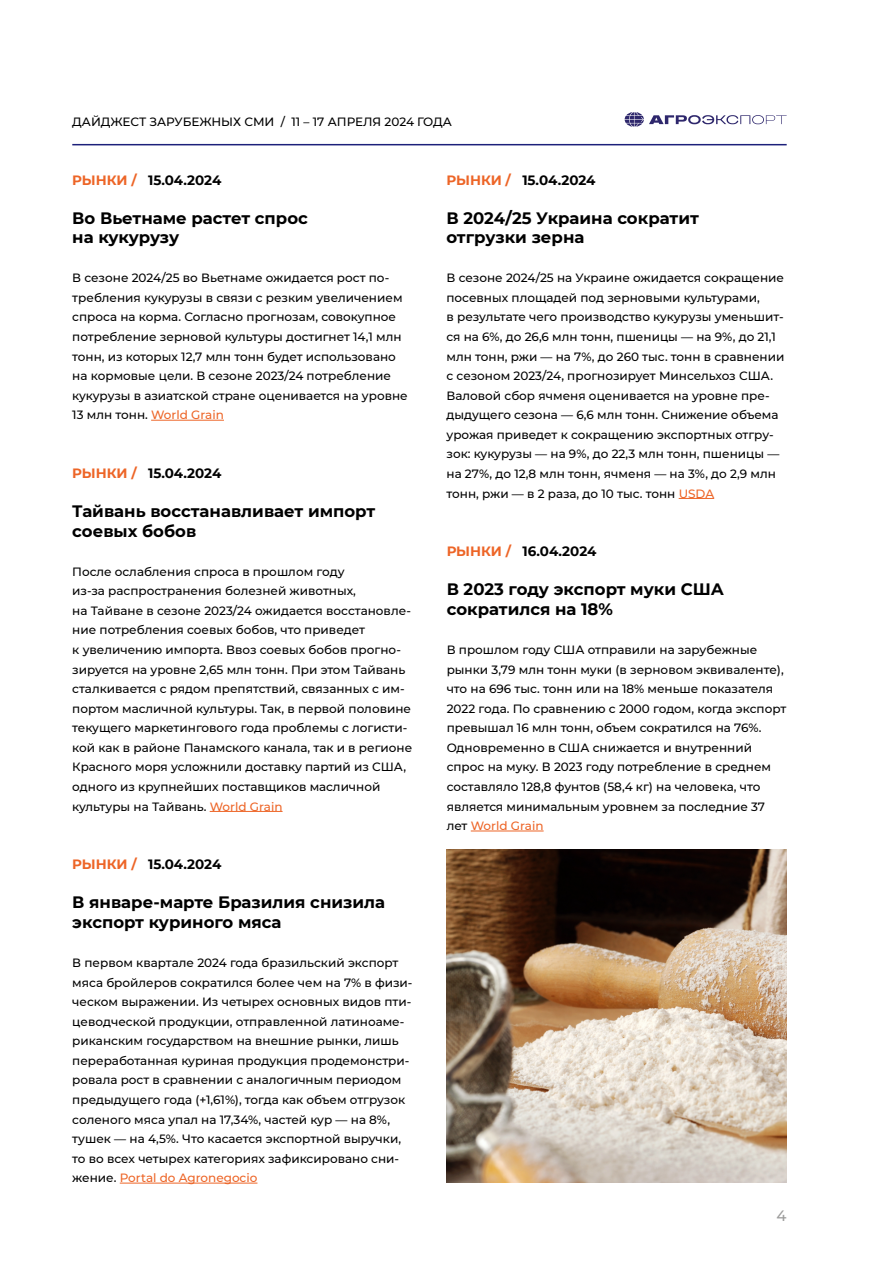
<style>
.page{position:relative;width:893px;height:1263px;background:#fff}
.page>*{position:absolute;margin:0;border:0;box-sizing:border-box;transform-origin:0 0}
.Заголовок_новости{font:700 16.5px/19.5px "Montserrat";color:#000}
.t1{font:500 15px "Montserrat";color:#9d9d9c}
.даты_и_разделы{font:700 13.5px "Montserrat";color:#000}
.основной_текст{font:500 12px/19.5px "Montserrat";color:#000}
.Дайджест_росс_сми{font:500 12px "Montserrat";color:#000}
.s1{color:#ed6527}
</style>
<div class="page">
<hr style="left:72px;top:144px;width:715px;height:1px;background:#1c207a">
<svg style="left:625px;top:112px;width:162px;height:15px"></svg>
<hr style="left:471px;top:831px;width:73px;height:1px;background:#ed6527">
<hr style="left:679px;top:498px;width:35px;height:1px;background:#ed6527">
<img style="left:446px;top:850px;width:341px;height:332px">
<hr style="left:120px;top:1183px;width:137px;height:1px;background:#ed6527">
<hr style="left:210px;top:811px;width:73px;height:1px;background:#ed6527">
<hr style="left:151px;top:420px;width:73px;height:1px;background:#ed6527">
<p class="Дайджест_росс_сми" style="left:72px;top:113px;width:381px">ДАЙДЖЕСТ ЗАРУБЕЖНЫХ СМИ / 11 – 17 АПРЕЛЯ 2024 ГОДА</p>
<p class="даты_и_разделы" style="left:72px;top:170px;width:151px"><span class="s1">РЫНКИ /</span> 15.04.2024</p>
<p class="Заголовок_новости" style="left:72px;top:207px;width:237px">Во Вьетнаме растет спрос на кукурузу</p>
<p class="основной_текст" style="left:72px;top:268px;width:337px">В сезоне 2024/25 во Вьетнаме ожидается рост по&shy;требления кукурузы в связи с резким увеличением спроса на корма. Согласно прогнозам, совокупное потребление зерновой культуры достигнет 14,1 млн тонн, из которых 12,7 млн тонн будет использовано на кормовые цели. В сезоне 2023/24 потребление кукурузы в азиатской стране оценивается на уровне 13 млн тонн. <span class="s1">World Grain</span></p>
<p class="даты_и_разделы" style="left:72px;top:463px;width:151px"><span class="s1">РЫНКИ /</span> 15.04.2024</p>
<p class="Заголовок_новости" style="left:72px;top:501px;width:304px">Тайвань восстанавливает импорт соевых бобов</p>
<p class="основной_текст" style="left:72px;top:561px;width:341px">После ослабления спроса в прошлом году<br>из-за распространения болезней животных,<br>на Тайване в сезоне 2023/24 ожидается восстановле&shy;ние потребления соевых бобов, что приведет<br>к увеличению импорта. Ввоз соевых бобов прогно&shy;зируется на уровне 2,65 млн тонн. При этом Тайвань сталкивается с рядом препятствий, связанных с им&shy;портом масличной культуры. Так, в первой половине текущего маркетингового года проблемы с логисти&shy;кой как в районе Панамского канала, так и в регионе Красного моря усложнили доставку партий из США, одного из крупнейших поставщиков масличной культуры на Тайвань. <span class="s1">World Grain</span></p>
<p class="даты_и_разделы" style="left:72px;top:855px;width:151px"><span class="s1">РЫНКИ /</span> 15.04.2024</p>
<p class="Заголовок_новости" style="left:72px;top:892px;width:314px">В январе-марте Бразилия снизила экспорт куриного мяса</p>
<p class="основной_текст" style="left:72px;top:952px;width:342px">В первом квартале 2024 года бразильский экспорт мяса бройлеров сократился более чем на 7% в физи&shy;ческом выражении. Из четырех основных видов пти&shy;цеводческой продукции, отправленной латиноаме&shy;риканским государством на внешние рынки, лишь переработанная куриная продукция продемонстри&shy;ровала рост в сравнении с аналогичным периодом предыдущего года (+1,61%), тогда как объем отгрузок соленого мяса упал на 17,34%, частей кур — на 8%, тушек — на 4,5%. Что касается экспортной выручки, то во всех четырех категориях зафиксировано сни&shy;жение. <span class="s1">Portal do Agronegocio</span></p>
<p class="даты_и_разделы" style="left:446px;top:170px;width:151px"><span class="s1">РЫНКИ /</span> 15.04.2024</p>
<p class="Заголовок_новости" style="left:446px;top:207px;width:254px">В 2024/25 Украина сократит отгрузки зерна</p>
<p class="основной_текст" style="left:446px;top:268px;width:339px">В сезоне 2024/25 на Украине ожидается сокращение посевных площадей под зерновыми культурами,<br>в результате чего производство кукурузы уменьшит&shy;ся на 6%, до 26,6 млн тонн, пшеницы — на 9%, до 21,1 млн тонн, ржи — на 7%, до 260 тыс. тонн в сравнении с сезоном 2023/24, прогнозирует Минсельхоз США.<br>Валовой сбор ячменя оценивается на уровне пре&shy;дыдущего сезона — 6,6 млн тонн. Снижение объема урожая приведет к сокращению экспортных отгру&shy;зок: кукурузы — на 9%, до 22,3 млн тонн, пшеницы — на 27%, до 12,8 млн тонн, ячменя — на 3%, до 2,9 млн тонн, ржи — в 2 раза, до 10 тыс. тонн <span class="s1">USDA</span></p>
<p class="даты_и_разделы" style="left:447px;top:542px;width:151px"><span class="s1">РЫНКИ /</span> 16.04.2024</p>
<p class="Заголовок_новости" style="left:447px;top:579px;width:279px">В 2023 году экспорт муки США сократился на 18%</p>
<p class="основной_текст" style="left:447px;top:639px;width:341px">В прошлом году США отправили на зарубежные рынки 3,79 млн тонн муки (в зерновом эквиваленте), что на 696 тыс. тонн или на 18% меньше показателя 2022 года. По сравнению с 2000 годом, когда экспорт превышал 16 млн тонн, объем сократился на 76%.<br>Одновременно в США снижается и внутренний спрос на муку. В 2023 году потребление в среднем составляло 128,8 фунтов (58,4 кг) на человека, что является минимальным уровнем за последние 37 лет <span class="s1">World Grain</span></p>
<p class="t1" style="left:777px;top:1205px;width:12px">4</p>
</div>
